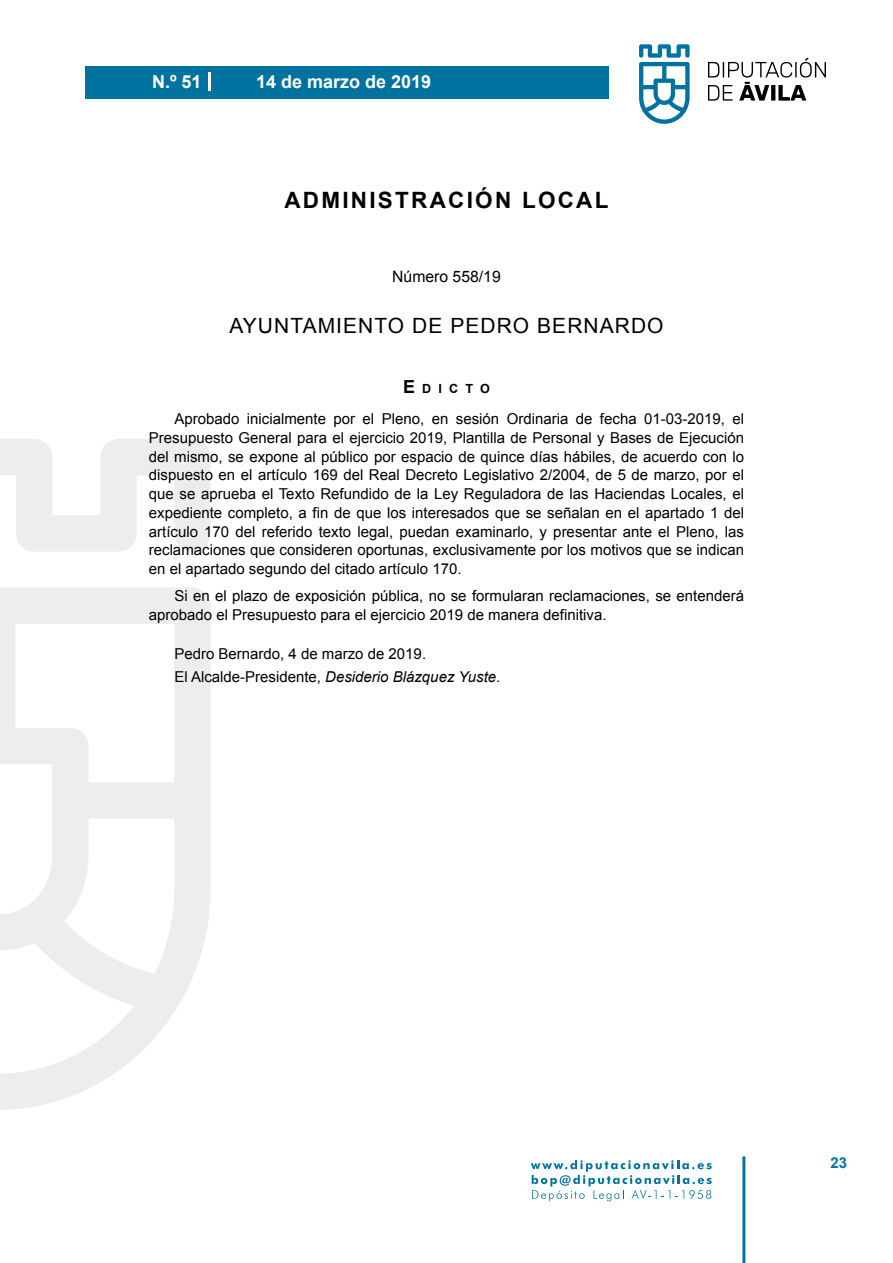
<style>
.page{position:relative;width:893px;height:1263px;background:#fff}
.page>*{position:absolute;margin:0;border:0;box-sizing:border-box;transform-origin:0 0}
.t1{font:700 22.5px "Arial";letter-spacing:.1em;color:#000}
.t2{font:21px "Arial";letter-spacing:.05em;color:#000}
.t3{font:700 18px "Arial";color:#fff}
.t4{font:15.75px "Arial";color:#000}
.t5{font:15px/18.8px "Arial";color:#000}
.t6{font:700 15px "Arial";color:#04739f}
.t7{font:700 12.6px "Arial";letter-spacing:.57em;color:#000}
.s1{font-size:18px}
.s2{font-style:italic}
</style>
<div class="page">
<svg style="left:531px;top:1160px;width:181px;height:41px"></svg>
<div style="left:85px;top:66px;width:523px;height:33px;background:#00729f"></div>
<svg style="left:639px;top:44px;width:51px;height:80px"></svg>
<svg style="left:708px;top:58px;width:118px;height:43px"></svg>
<hr style="left:742px;top:1156px;width:3px;height:107px;background:#04739f">
<svg style="left:208px;top:72px;width:2px;height:18px"></svg>
<svg style="left:0;top:439px;width:211px;height:671px"></svg>
<p class="t3" style="left:152px;top:69px;width:51px">N.º 51</p>
<p class="t3" style="left:256px;top:69px;width:177px">14 de marzo de 2019</p>
<h1 class="t1" style="left:284px;top:185px;width:325px">ADMINISTRACIÓN LOCAL</h1>
<p class="t4" style="left:392px;top:266px;width:110px">Número 558/19</p>
<h2 class="t2" style="left:229px;top:311px;width:436px">AYUNTAMIENTO DE PEDRO BERNARDO</h2>
<p class="t7" style="left:403px;top:380px;width:88px"><span class="s1">E</span>dicto</p>
<p class="t5" style="left:149px;top:409px;width:597px;text-align:justify;text-indent:26px">Aprobado inicialmente por el Pleno, en sesión Ordinaria de fecha 01-03-2019, el Presupuesto General para el ejercicio 2019, Plantilla de Personal y Bases de Ejecución del mismo, se expone al público por espacio de quince días hábiles, de acuerdo con lo dispuesto en el artículo 169 del Real Decreto Legislativo 2/2004, de 5 de marzo, por el que se aprueba el Texto Refundido de la Ley Reguladora de las Haciendas Locales, el expediente completo, a fin de que los interesados que se señalan en el apartado 1 del artículo 170 del referido texto legal, puedan examinarlo, y presentar ante el Pleno, las reclamaciones que consideren oportunas, exclusivamente por los motivos que se indican en el apartado segundo del citado artículo 170.</p>
<p class="t5" style="left:149px;top:587px;width:597px;text-indent:26px">Si en el plazo de exposición pública, no se formularan reclamaciones, se entenderá aprobado el Presupuesto para el ejercicio 2019 de manera definitiva.</p>
<p class="t5" style="left:174px;top:643px;width:328px;line-height:22.2px">Pedro Bernardo, 4 de marzo de 2019.<br>El Alcalde-Presidente, <span class="s2">Desiderio Blázquez Yuste</span>.</p>
<p class="t6" style="left:831px;top:1153px;width:18px">23</p>
</div>
